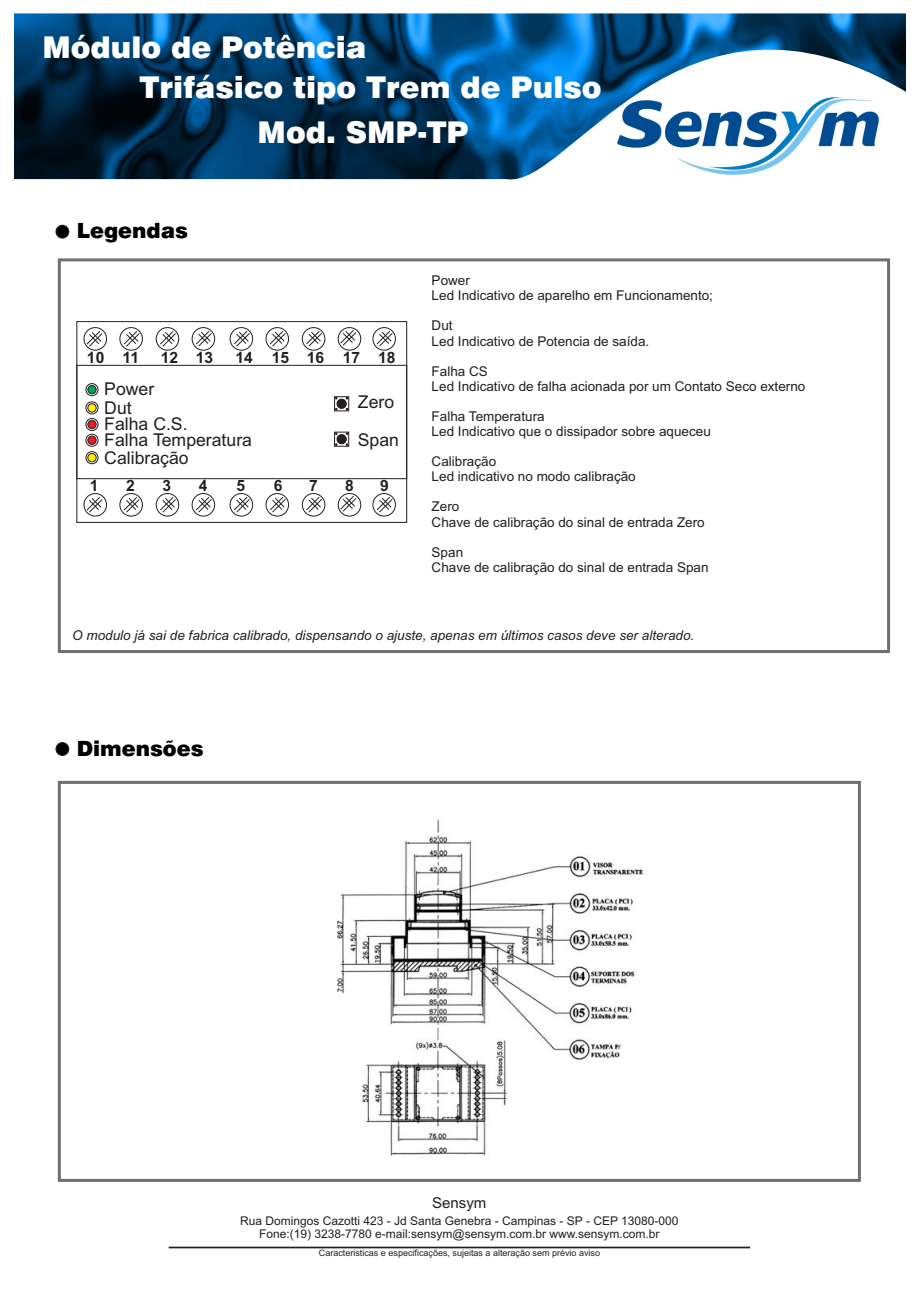
<style>
.page{position:relative;width:920px;height:1290px;background:#fff}
.page>*{position:absolute;margin:0;border:0;box-sizing:border-box;transform-origin:0 0}
.t1{font:900 30px "Swiss 721 BT";color:#fff}
.t2{font:900 21px "Swiss 721 BT";color:#000}
.t3{font:17.7px/18.1px "Arial";color:#231f20}
.t4{font:700 15.6px "Arial";color:#231f20}
.t5{font:15px "Arial";color:#231f20}
.t6{font:13.5px/15.1px "Arial";color:#231f20}
.t7{font:italic 13.5px "Arial";color:#231f20}
.t8{font:12px/13.4px "Arial";color:#231f20;text-align:center}
.t9{font:9px "Arial";color:#231f20}
</style>
<div class="page">
<img style="left:336px;top:819px;width:308px;height:337px">
<div style="left:56px;top:742px;width:13px;height:14px;background:#000;border:1px solid #231f20;border-radius:50%"></div>
<div style="left:58px;top:781px;width:803px;height:401px;border:3px solid #6d6f71"></div>
<img style="left:14px;top:13px;width:892px;height:166px">
<hr style="left:169px;top:1246px;width:581px;height:2px;background:#231f20">
<div style="left:76px;top:321px;width:331px;height:202px;border:1px solid #231f20"></div>
<div style="left:84px;top:327px;width:23px;height:23px;border:1px solid #231f20;border-radius:50%"></div>
<div style="left:120px;top:327px;width:23px;height:23px;border:1px solid #231f20;border-radius:50%"></div>
<div style="left:156px;top:327px;width:23px;height:23px;border:1px solid #231f20;border-radius:50%"></div>
<div style="left:192px;top:327px;width:23px;height:23px;border:1px solid #231f20;border-radius:50%"></div>
<div style="left:230px;top:327px;width:23px;height:23px;border:1px solid #231f20;border-radius:50%"></div>
<div style="left:266px;top:327px;width:23px;height:23px;border:1px solid #231f20;border-radius:50%"></div>
<div style="left:302px;top:327px;width:23px;height:23px;border:1px solid #231f20;border-radius:50%"></div>
<div style="left:338px;top:327px;width:23px;height:23px;border:1px solid #231f20;border-radius:50%"></div>
<div style="left:372px;top:327px;width:24px;height:23px;border:1px solid #231f20;border-radius:50%"></div>
<div style="left:76px;top:365px;width:331px;height:114px;border:1px solid #231f20"></div>
<div style="left:86px;top:383px;width:12px;height:13px;border:1px solid #231f20;border-radius:50%"></div>
<div style="left:86px;top:402px;width:12px;height:12px;border:1px solid #231f20;border-radius:50%"></div>
<div style="left:86px;top:418px;width:12px;height:13px;border:1px solid #231f20;border-radius:50%"></div>
<div style="left:86px;top:434px;width:12px;height:12px;border:1px solid #231f20;border-radius:50%"></div>
<div style="left:86px;top:451px;width:12px;height:13px;border:1px solid #231f20;border-radius:50%"></div>
<div style="left:88px;top:385px;width:8px;height:9px;background:#00a650;border:1px solid #231f20;border-radius:50%"></div>
<div style="left:88px;top:403px;width:8px;height:9px;background:#fff200;border:1px solid #231f20;border-radius:50%"></div>
<div style="left:88px;top:420px;width:8px;height:9px;background:#ed1c24;border:1px solid #231f20;border-radius:50%"></div>
<div style="left:88px;top:436px;width:8px;height:9px;background:#ed1c24;border:1px solid #231f20;border-radius:50%"></div>
<div style="left:88px;top:453px;width:8px;height:9px;background:#fff200;border:1px solid #231f20;border-radius:50%"></div>
<div style="left:334px;top:432px;width:15px;height:14px;border:1px solid #231f20"></div>
<div style="left:337px;top:434px;width:9px;height:10px;background:#231f20;border:1px solid #231f20;border-radius:50%"></div>
<div style="left:334px;top:397px;width:15px;height:14px;border:1px solid #231f20"></div>
<div style="left:337px;top:399px;width:9px;height:10px;background:#231f20;border:1px solid #231f20;border-radius:50%"></div>
<svg style="left:86px;top:330px;width:17px;height:17px"></svg>
<svg style="left:123px;top:330px;width:17px;height:17px"></svg>
<svg style="left:159px;top:330px;width:18px;height:17px"></svg>
<svg style="left:195px;top:330px;width:18px;height:17px"></svg>
<svg style="left:233px;top:330px;width:18px;height:17px"></svg>
<svg style="left:269px;top:330px;width:17px;height:17px"></svg>
<svg style="left:305px;top:330px;width:18px;height:17px"></svg>
<svg style="left:340px;top:329px;width:17px;height:17px"></svg>
<svg style="left:376px;top:330px;width:17px;height:17px"></svg>
<div style="left:84px;top:493px;width:23px;height:23px;border:1px solid #231f20;border-radius:50%"></div>
<div style="left:120px;top:493px;width:23px;height:23px;border:1px solid #231f20;border-radius:50%"></div>
<div style="left:156px;top:493px;width:23px;height:23px;border:1px solid #231f20;border-radius:50%"></div>
<div style="left:192px;top:493px;width:23px;height:23px;border:1px solid #231f20;border-radius:50%"></div>
<div style="left:230px;top:493px;width:23px;height:23px;border:1px solid #231f20;border-radius:50%"></div>
<div style="left:266px;top:493px;width:23px;height:23px;border:1px solid #231f20;border-radius:50%"></div>
<div style="left:302px;top:493px;width:23px;height:23px;border:1px solid #231f20;border-radius:50%"></div>
<div style="left:338px;top:493px;width:23px;height:23px;border:1px solid #231f20;border-radius:50%"></div>
<div style="left:372px;top:493px;width:24px;height:23px;border:1px solid #231f20;border-radius:50%"></div>
<svg style="left:86px;top:496px;width:17px;height:17px"></svg>
<svg style="left:123px;top:496px;width:17px;height:17px"></svg>
<svg style="left:159px;top:496px;width:18px;height:17px"></svg>
<svg style="left:195px;top:496px;width:18px;height:17px"></svg>
<svg style="left:233px;top:496px;width:18px;height:17px"></svg>
<svg style="left:269px;top:496px;width:17px;height:17px"></svg>
<svg style="left:305px;top:496px;width:18px;height:17px"></svg>
<svg style="left:340px;top:495px;width:17px;height:17px"></svg>
<svg style="left:376px;top:496px;width:17px;height:17px"></svg>
<div style="left:58px;top:258px;width:832px;height:395px;border:3px solid #6d6f71"></div>
<div style="left:56px;top:225px;width:13px;height:13px;background:#000;border:1px solid #231f20;border-radius:50%"></div>
<h1 class="t1" style="left:42px;top:35px;width:326px">Módulo de Potência</h1>
<h1 class="t1" style="left:140px;top:75px;width:464px">Trifásico tipo Trem de Pulso</h1>
<h2 class="t2" style="left:77px;top:222px;width:113px">Legendas</h2>
<h1 class="t1" style="left:258px;top:120px;width:213px">Mod. SMP-TP</h1>
<p class="t4" style="left:87px;top:352px;width:54px">10 11</p>
<p class="t4" style="left:161px;top:352px;width:54px">12 13</p>
<p class="t4" style="left:235px;top:352px;width:162px">14 15 16 17 18</p>
<h3 class="t3" style="left:104px;top:382px;width:51px">Power<br>Dut</h3>
<h3 class="t3" style="left:104px;top:418px;width:149px;line-height:15.8px">Falha C.S.<br>Falha Temperatura</h3>
<h3 class="t3" style="left:104px;top:450px;width:86px">Calibração</h3>
<h3 class="t3" style="left:358px;top:384px;width:43px;line-height:38.1px">Zero<br>Span</h3>
<p class="t4" style="left:90px;top:480px;width:10px">1</p>
<p class="t4" style="left:126px;top:480px;width:10px">2</p>
<p class="t4" style="left:162px;top:480px;width:10px">3</p>
<p class="t4" style="left:199px;top:480px;width:10px">4</p>
<p class="t4" style="left:236px;top:480px;width:10px">5</p>
<p class="t4" style="left:274px;top:480px;width:10px">6</p>
<p class="t4" style="left:309px;top:480px;width:10px">7</p>
<p class="t4" style="left:345px;top:480px;width:10px">8</p>
<p class="t4" style="left:380px;top:480px;width:10px">9</p>
<p class="t6" style="left:432px;top:274px;width:283px">Power<br>Led Indicativo de aparelho em Funcionamento;</p>
<p class="t6" style="left:432px;top:319px;width:219px">Dut<br>Led Indicativo de Potencia de saída.</p>
<p class="t6" style="left:432px;top:365px;width:375px">Falha CS<br>Led Indicativo de falha acionada por um Contato Seco externo</p>
<p class="t6" style="left:432px;top:410px;width:281px">Falha Temperatura<br>Led Indicativo que o dissipador sobre aqueceu</p>
<p class="t6" style="left:432px;top:455px;width:206px">Calibração<br>Led indicativo no modo calibração</p>
<p class="t6" style="left:432px;top:500px;width:275px">Zero<br>Chave de calibração do sinal de entrada Zero</p>
<p class="t6" style="left:432px;top:546px;width:278px">Span<br>Chave de calibração do sinal de entrada Span</p>
<p class="t7" style="left:72px;top:630px;width:624px">O modulo já sai de fabrica calibrado, dispensando o ajuste, apenas em últimos casos deve ser alterado.</p>
<h2 class="t2" style="left:77px;top:740px;width:128px">Dimensões</h2>
<p class="t5" style="left:432px;top:1197px;width:56px">Sensym</p>
<p class="t8" style="left:240px;top:1215px;width:440px">Rua Domingos Cazotti 423 - Jd Santa Genebra - Campinas - SP - CEP 13080-000<br>Fone:(19) 3238-7780 e-mail:sensym@sensym.com.br www.sensym.com.br</p>
<p class="t9" style="left:319px;top:1249px;width:283px">Caracteristicas e especificações, sujeitas a alteração sem prévio aviso</p>
</div>
